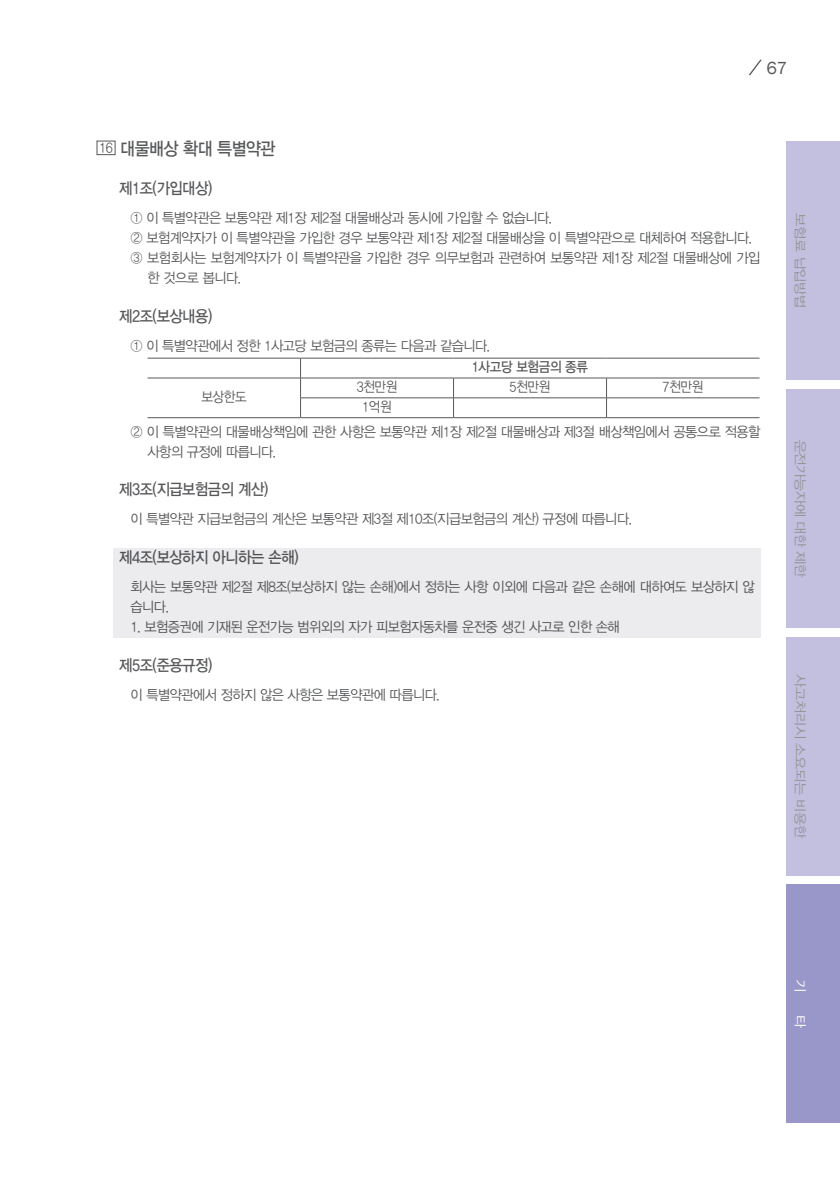
<style>
.page{position:relative;width:840px;height:1191px;background:#fff}
.page>*{position:absolute;margin:0;border:0;box-sizing:border-box;transform-origin:0 0}
.제1장_조{font:18px "YDVYGO Std 33";letter-spacing:-.03em;color:#57585a;scale:.9 1}
.t1{font:18px "Franklin Gothic";color:#57585a}
.제1절{font:16px "YDVYGO Std 33";letter-spacing:-.03em;color:#57585a;scale:.9 1}
.본문_내어쓰기{font:14px/20px "YDVYGO Std 32";letter-spacing:-.04em;color:#57585a;scale:.95 1}
.본문{font:14px/20px "YDVYGO Std 32";letter-spacing:-.04em;color:#57585a;scale:.95 1}
.표내용{font:14px "YDVYGO Std 32";letter-spacing:-.03em;color:#57585a;scale:.9 1}
.표하시라{font:14px "YDVYGO Std 33";letter-spacing:-.03em;color:#57585a;scale:.9 1}
.본문_내어쓰기-2{font:14px "YDVYGO Std 32";letter-spacing:-.04em;color:#57585a;scale:.9 1}
.t2{font:12.8px "YDVYGO Std 12";letter-spacing:-.03em;color:#939598;scale:1.12 1}
.t3{font:12.8px "YDVYGO Std 12";color:#fff;scale:1.12 1}
</style>
<div class="page">
<svg style="left:748px;top:60px;width:13px;height:15px"></svg>
<div style="left:785px;top:142px;width:54px;height:238px;background:#c3c0df"></div>
<div style="left:785px;top:389px;width:54px;height:238px;background:#c3c0df"></div>
<div style="left:785px;top:637px;width:54px;height:238px;background:#c3c0df"></div>
<div style="left:785px;top:884px;width:54px;height:239px;background:#9996c9"></div>
<div style="left:96px;top:141px;width:19px;height:14px;border:1px solid #57585a"></div>
<hr style="left:147px;top:358px;width:153px;height:1px;background:#57585a">
<hr style="left:300px;top:358px;width:153px;height:1px;background:#57585a">
<hr style="left:453px;top:358px;width:153px;height:1px;background:#57585a">
<hr style="left:606px;top:358px;width:153px;height:1px;background:#57585a">
<hr style="left:147px;top:378px;width:153px;height:1px;background:#57585a">
<hr style="left:300px;top:378px;width:153px;height:1px;background:#57585a">
<hr style="left:453px;top:378px;width:153px;height:1px;background:#57585a">
<hr style="left:606px;top:378px;width:153px;height:1px;background:#57585a">
<hr style="left:300px;top:397px;width:153px;height:1px;background:#57585a">
<svg style="left:300px;top:358px;width:1px;height:59px"></svg>
<hr style="left:453px;top:397px;width:153px;height:1px;background:#57585a">
<hr style="left:606px;top:397px;width:153px;height:1px;background:#57585a">
<hr style="left:147px;top:417px;width:153px;height:1px;background:#57585a">
<hr style="left:300px;top:417px;width:153px;height:1px;background:#57585a">
<hr style="left:453px;top:417px;width:153px;height:1px;background:#57585a">
<hr style="left:606px;top:417px;width:153px;height:1px;background:#57585a">
<svg style="left:453px;top:378px;width:1px;height:39px"></svg>
<svg style="left:606px;top:378px;width:1px;height:39px"></svg>
<div style="left:113px;top:548px;width:647px;height:89px;background:#ececee"></div>
<p class="t1" style="left:766px;top:57px;width:23px">67</p>
<p class="본문_내어쓰기-2" style="left:99px;top:141px;width:17px">16</p>
<p class="제1장_조" style="left:120px;top:139px;width:174px">대물배상 확대 특별약관</p>
<p class="제1절" style="left:119px;top:180px;width:105px">제1조(가입대상)</p>
<p class="본문_내어쓰기" style="left:130px;top:208px;width:445px">① 이 특별약관은 보통약관 제1장 제2절 대물배상과 동시에 가입할 수 없습니다.</p>
<p class="본문_내어쓰기" style="left:130px;top:228px;width:655px">② 보험계약자가 이 특별약관을 가입한 경우 보통약관 제1장 제2절 대물배상을 이 특별약관으로 대체하여 적용합니다.</p>
<p class="본문_내어쓰기" style="left:147px;top:248px;width:646px;text-indent:-17px">③ 보험회사는 보험계약자가 이 특별약관을 가입한 경우 의무보험과 관련하여 보통약관 제1장 제2절 대물배상에 가입 한 것으로 봅니다.</p>
<p class="제1절" style="left:119px;top:308px;width:105px">제2조(보상내용)</p>
<p class="본문_내어쓰기" style="left:130px;top:336px;width:380px">① 이 특별약관에서 정한 1사고당 보험금의 종류는 다음과 같습니다.</p>
<p class="표하시라" style="left:471px;top:360px;width:130px">1사고당 보험금의 종류</p>
<p class="표내용" style="left:201px;top:390px;width:52px">보상한도</p>
<p class="표내용" style="left:356px;top:380px;width:47px">3천만원</p>
<p class="표내용" style="left:509px;top:380px;width:47px">5천만원</p>
<p class="표내용" style="left:662px;top:380px;width:47px">7천만원</p>
<p class="표내용" style="left:362px;top:400px;width:34px">1억원</p>
<p class="본문_내어쓰기" style="left:147px;top:421px;width:646px;text-indent:-17px">② 이 특별약관의 대물배상책임에 관한 사항은 보통약관 제1장 제2절 대물배상과 제3절 배상책임에서 공통으로 적용할 사항의 규정에 따릅니다.</p>
<p class="제1절" style="left:119px;top:481px;width:167px">제3조(지급보험금의 계산)</p>
<p class="본문_내어쓰기" style="left:130px;top:509px;width:529px">이 특별약관 지급보험금의 계산은 보통약관 제3절 제10조(지급보험금의 계산) 규정에 따릅니다.</p>
<p class="제1절" style="left:119px;top:549px;width:201px">제4조(보상하지 아니하는 손해)</p>
<p class="본문" style="left:130px;top:577px;width:658px">회사는 보통약관 제2절 제8조(보상하지 않는 손해)에서 정하는 사항 이외에 다음과 같은 손해에 대하여도 보상하지 않 습니다.</p>
<p class="본문_내어쓰기" style="left:130px;top:617px;width:516px">1. 보험증권에 기재된 운전가능 범위외의 자가 피보험자동차를 운전중 생긴 사고로 인한 손해</p>
<p class="제1절" style="left:119px;top:656px;width:105px">제5조(준용규정)</p>
<p class="본문_내어쓰기" style="left:130px;top:685px;width:327px">이 특별약관에서 정하지 않은 사항은 보통약관에 따릅니다.</p>
<p class="t2" style="left:806px;top:213px;width:86px;rotate:90deg">보험료 납입방법</p>
<p class="t2" style="left:806px;top:439px;width:125px;rotate:90deg">운전가능자에 대한 제한</p>
<p class="t2" style="left:806px;top:674px;width:147px;rotate:90deg">사고처리시 소요되는 비용한</p>
<p class="t3" style="left:806px;top:979px;width:13px;rotate:90deg">기</p>
<p class="t3" style="left:806px;top:1015px;width:13px;rotate:90deg">타</p>
</div>
